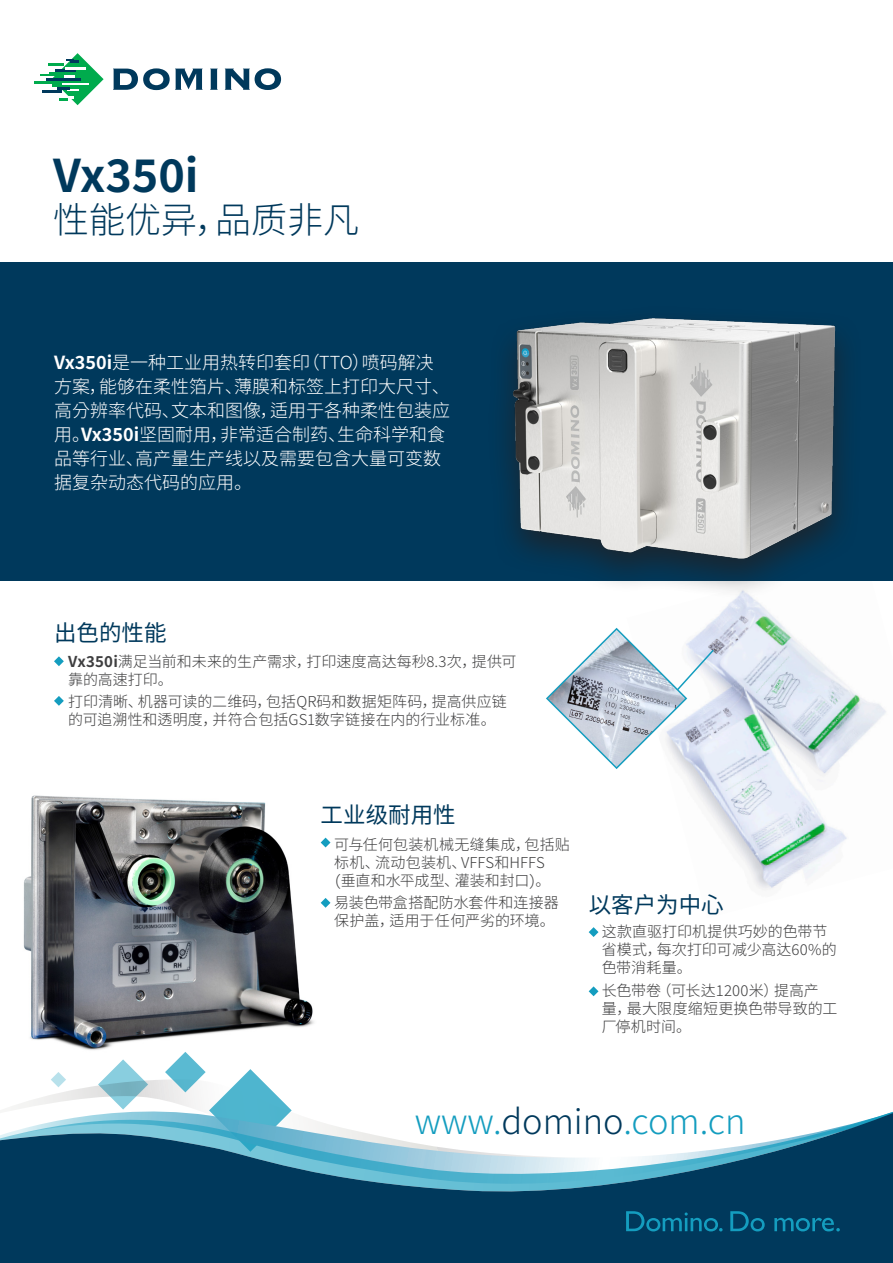
<style>
.page{position:relative;width:893px;height:1263px;background:#fff}
.page>*{position:absolute;margin:0;border:0;box-sizing:border-box;transform-origin:0 0}
._2pp_Main_Head_Medium{font:700 45px "Noto Sans CJ Kkr";color:#00395c}
._2pp_Strapline{font:300 36px "Noto Sans CJ Kkr";color:#00395c}
.Domino_URL{font:300 34.5px "Noto Sans CJ Kkr";color:#149dbf}
._2pp_Sub_Head_Centred{font:22.5px "Noto Sans CJ Kkr";color:#00395c}
._2pp_Sub_Head{font:22.5px "Noto Sans CJ Kkr";color:#00395c}
._2pp_Intro_White{font:300 18px/24px "Noto Sans CJ Kkr";color:#fff}
._2pp_Bullet_Text{font:300 15px/18px "Noto Sans CJ Kkr";color:#3e3e3f}
.s1{font-weight:700}
.s2{color:#00395c}
</style>
<div class="page">
<img style="left:23px;top:795px;width:308px;height:255px">
<img style="left:682px;top:650px;width:204px;height:240px">
<div style="left:0;top:262px;width:893px;height:319px;background:#00395c"></div>
<svg style="left:103px;top:1059px;width:40px;height:20px"></svg>
<svg style="left:41px;top:1079px;width:124px;height:19px"></svg>
<svg style="left:51px;top:1072px;width:15px;height:15px"></svg>
<svg style="left:11px;top:1098px;width:154px;height:10px"></svg>
<svg style="left:165px;top:1052px;width:124px;height:56px"></svg>
<svg style="left:0;top:1108px;width:893px;height:155px;fill:#00395c"></svg>
<svg style="left:210px;top:69px;width:8px;height:21px"></svg>
<svg style="left:225px;top:68px;width:56px;height:22px"></svg>
<svg style="left:113px;top:68px;width:90px;height:22px"></svg>
<hr style="left:34px;top:81px;width:29px;height:2px;background:#00ab4d">
<svg style="left:40px;top:53px;width:64px;height:52px"></svg>
<svg style="left:626px;top:1211px;width:214px;height:20px;background:#055477"></svg>
<img style="left:505px;top:318px;width:340px;height:332px">
<svg style="left:54px;top:656px;width:10px;height:10px"></svg>
<svg style="left:54px;top:696px;width:10px;height:10px"></svg>
<svg style="left:589px;top:986px;width:9px;height:10px"></svg>
<svg style="left:589px;top:927px;width:9px;height:10px"></svg>
<svg style="left:321px;top:898px;width:9px;height:10px"></svg>
<svg style="left:545px;top:627px;width:170px;height:143px"></svg>
<svg style="left:321px;top:838px;width:9px;height:9px"></svg>
<p class="_2pp_Main_Head_Medium" style="left:53px;top:150px;width:147px">Vx350i</p>
<p class="_2pp_Strapline" style="left:53px;top:199px;width:308px">性能优异，品质非凡</p>
<p class="_2pp_Intro_White" style="left:54px;top:350px;width:397px"><span class="s1">Vx350i</span>是一种工业用热转印套印（TTO）喷码解决方案，能够在柔性箔片、薄膜和标签上打印大尺寸、高分辨率代码、文本和图像，适用于各种柔性包装应用。<span class="s1">Vx350i</span>坚固耐用，非常适合制药、生命科学和食品等行业、高产量生产线以及需要包含大量可变数据复杂动态代码的应用。</p>
<p class="_2pp_Sub_Head" style="left:54px;top:620px;width:114px">出色的性能</p>
<p class="_2pp_Bullet_Text" style="left:68px;top:653px;width:450px"><span class="s1">Vx350i</span>满足当前和未来的生产需求，打印速度高达每秒8.3次，提供可靠的高速打印。</p>
<p class="_2pp_Bullet_Text" style="left:68px;top:693px;width:440px">打印清晰、机器可读的二维码，包括QR码和数据矩阵码，提高供应链的可追溯性和透明度，并符合包括GS1数字链接在内的行业标准。</p>
<p class="_2pp_Sub_Head_Centred" style="left:321px;top:802px;width:137px">工业级耐用性</p>
<p class="_2pp_Bullet_Text" style="left:334px;top:835px;width:237px">可与任何包装机械无缝集成，包括贴标机、流动包装机、VFFS和HFFS<br>(垂直和水平成型、灌装和封口)。</p>
<p class="_2pp_Bullet_Text" style="left:334px;top:894px;width:226px">易装色带盒搭配防水套件和连接器保护盖，适用于任何严劣的环境。</p>
<p class="_2pp_Sub_Head_Centred" style="left:589px;top:892px;width:136px">以客户为中心</p>
<p class="_2pp_Bullet_Text" style="left:602px;top:923px;width:236px">这款直驱打印机提供巧妙的色带节省模式，每次打印可减少高达60%的色带消耗量。</p>
<p class="_2pp_Bullet_Text" style="left:602px;top:981px;width:237px">长色带卷（可长达1200米）提高产量，最大限度缩短更换色带导致的工厂停机时间。</p>
<p class="Domino_URL" style="left:415px;top:1102px;width:332px">www.<span class="s2">domino</span>.com.cn</p>
</div>
